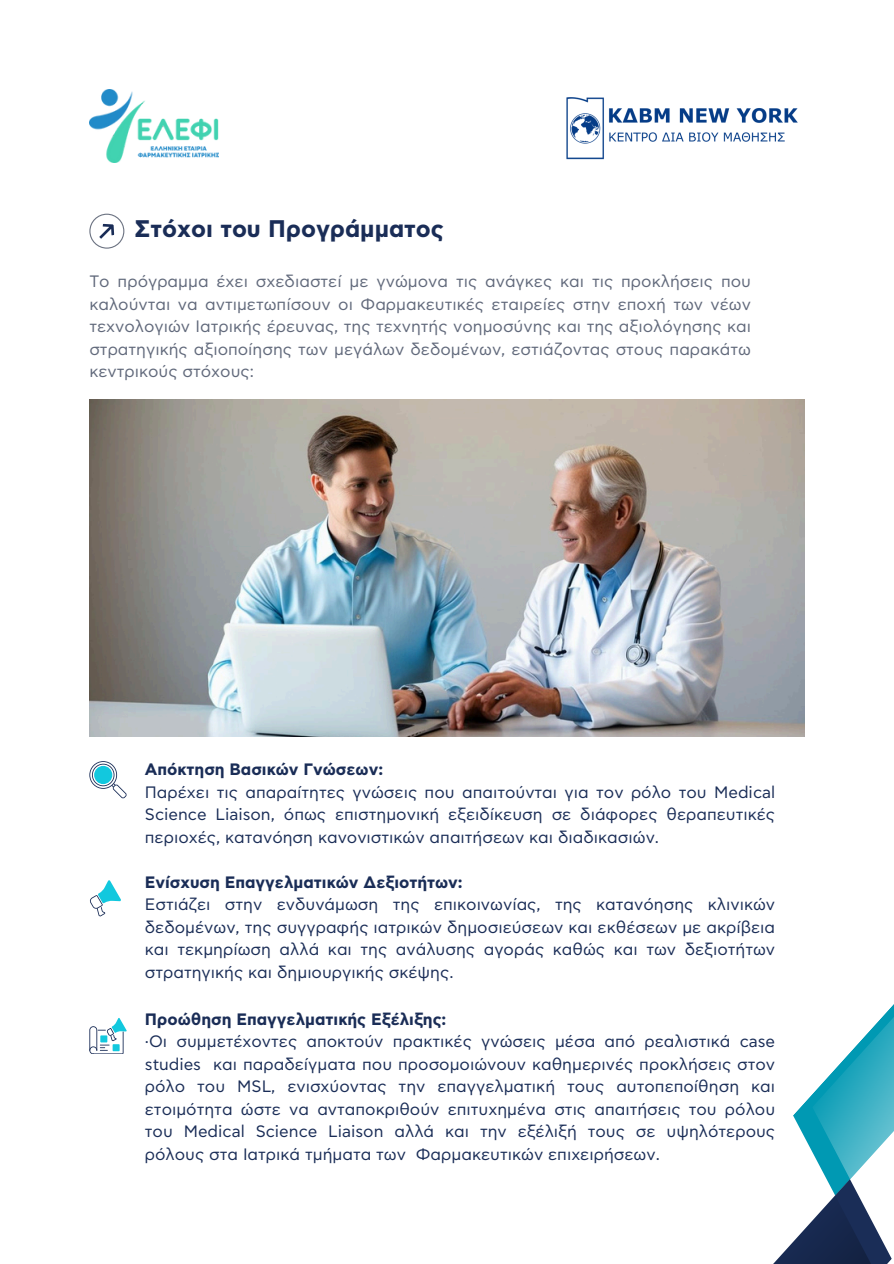
<style>
.page{position:relative;width:894px;height:1264px;background:#fff}
.page>*{position:absolute;margin:0;border:0;box-sizing:border-box;transform-origin:0 0}
.t1{font:700 24px "AB Vassilopoulos Asty CF";color:#1a2d57}
.t2{font:16.5px/22.5px "AB Vassilopoulos Asty CF";color:#1a2d57;text-align:justify}
.t3{font:16.5px/22.5px "AB Vassilopoulos Asty CF";color:#61697b;text-align:justify}
.t4{font:700 16.5px "AB Vassilopoulos Asty CF";color:#1a2d57}
</style>
<div class="page">
<svg style="left:89px;top:214px;width:35px;height:34px"></svg>
<img style="left:89px;top:399px;width:715px;height:337px">
<svg style="left:89px;top:761px;width:37px;height:37px"></svg>
<svg style="left:90px;top:880px;width:31px;height:36px"></svg>
<svg style="left:89px;top:1018px;width:37px;height:35px"></svg>
<svg style="left:774px;top:1005px;width:119px;height:258px"></svg>
<img style="left:89px;top:89px;width:130px;height:73px">
<img style="left:566px;top:97px;width:232px;height:63px">
<p class="t1" style="left:135px;top:218px;width:311px">Στόχοι του Προγράμματος</p>
<h1 class="t3" style="left:89px;top:271px;width:663px">Το πρόγραμμα έχει σχεδιαστεί με γνώμονα τις ανάγκες και τις προκλήσεις που καλούνται να αντιμετωπίσουν οι Φαρμακευτικές εταιρείες στην εποχή των νέων τεχνολογιών Ιατρικής έρευνας, της τεχνητής νοημοσύνης και της αξιολόγησης και στρατηγικής αξιοποίησης των μεγάλων δεδομένων, εστιάζοντας στους παρακάτω κεντρικούς στόχους:</h1>
<p class="t4" style="left:145px;top:762px;width:240px">Απόκτηση Βασικών Γνώσεων:</p>
<p class="t2" style="left:145px;top:781px;width:631px">Παρέχει τις απαραίτητες γνώσεις που απαιτούνται για τον ρόλο του Medical Science Liaison, όπως επιστημονική εξειδίκευση σε διάφορες θεραπευτικές περιοχές, κατανόηση κανονιστικών απαιτήσεων και διαδικασιών.</p>
<p class="t4" style="left:145px;top:874px;width:319px">Ενίσχυση Επαγγελματικών Δεξιοτήτων:</p>
<p class="t2" style="left:145px;top:893px;width:631px">Εστιάζει στην ενδυνάμωση της επικοινωνίας, της κατανόησης κλινικών δεδομένων, της συγγραφής ιατρικών δημοσιεύσεων και εκθέσεων με ακρίβεια και τεκμηρίωση αλλά και της ανάλυσης αγοράς καθώς και των δεξιοτήτων στρατηγικής και δημιουργικής σκέψης.</p>
<p class="t4" style="left:145px;top:1011px;width:303px">Προώθηση Επαγγελματικής Εξέλιξης:</p>
<p class="t2" style="left:145px;top:1031px;width:631px">·Οι συμμετέχοντες αποκτούν πρακτικές γνώσεις μέσα από ρεαλιστικά case studies και παραδείγματα που προσομοιώνουν καθημερινές προκλήσεις στον ρόλο του MSL, ενισχύοντας την επαγγελματική τους αυτοπεποίθηση και ετοιμότητα ώστε να ανταποκριθούν επιτυχημένα στις απαιτήσεις του ρόλου του Medical Science Liaison αλλά και την εξέλιξή τους σε υψηλότερους ρόλους στα Ιατρικά τμήματα των Φαρμακευτικών επιχειρήσεων.</p>
</div>
